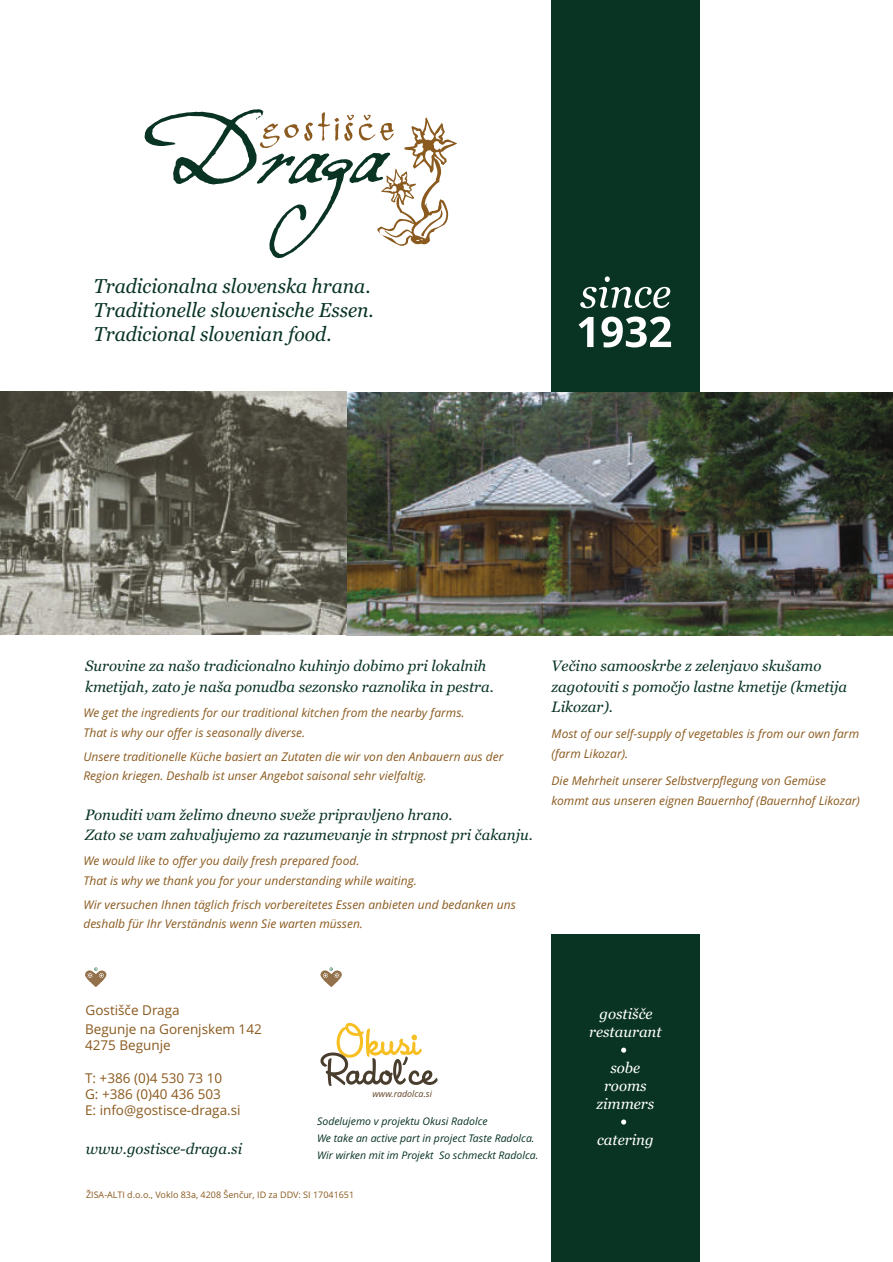
<style>
.page{position:relative;width:893px;height:1262px;background:#fff}
.page>*{position:absolute;margin:0;border:0;box-sizing:border-box;transform-origin:0 0}
.t1{font:italic 20.1px/24px "Georgia";color:#093423;scale:.96 1}
.t2{font:italic 15px/20.4px "Georgia";color:#093423}
.t3{font:italic 15px/18px "Georgia";color:#fff;text-align:center}
.t4{font:13.5px/16.2px "Open Sans";color:#8b5a1f}
.t5{font:italic 12px/19.6px "Open Sans";color:#8b5a1f}
.t6{font:italic 10.5px/17.1px "Open Sans";color:#093423}
.t7{font:9px "Open Sans";color:#8b5a1f}
.t8{font:italic 9px "Open Sans";color:#654729}
</style>
<div class="page">
<svg style="left:145px;top:109px;width:312px;height:149px"></svg>
<div style="left:551px;top:0;width:149px;height:392px;background:#093423"></div>
<div style="left:551px;top:934px;width:149px;height:328px;background:#093423"></div>
<svg style="left:580px;top:276px;width:90px;height:32px"></svg>
<svg style="left:578px;top:316px;width:93px;height:31px"></svg>
<svg style="left:85px;top:967px;width:22px;height:20px"></svg>
<svg style="left:320px;top:967px;width:22px;height:20px"></svg>
<svg style="left:621px;top:1047px;width:5px;height:5px"></svg>
<svg style="left:621px;top:1119px;width:5px;height:5px"></svg>
<svg style="left:320px;top:1023px;width:117px;height:63px"></svg>
<img style="left:0;top:391px;width:893px;height:244px">
<h1 class="t1" style="left:94px;top:275px;width:293px">Tradicionalna slovenska hrana.<br>Traditionelle slowenische Essen.<br>Tradicional slovenian food.</h1>
<p class="t2" style="left:85px;top:657px;width:410px">Surovine za našo tradicionalno kuhinjo dobimo pri lokalnih kmetijah, zato je naša ponudba sezonsko raznolika in pestra.</p>
<p class="t5" style="left:83px;top:704px;width:382px">We get the ingredients for our traditional kitchen from the nearby farms.<br>That is why our offer is seasonally diverse.</p>
<p class="t5" style="left:83px;top:747px;width:421px">Unsere traditionelle Küche basiert an Zutaten die wir von den Anbauern aus der<br>Region kriegen. Deshalb ist unser Angebot saisonal sehr vielfaltig.</p>
<p class="t2" style="left:85px;top:805px;width:449px">Ponuditi vam želimo dnevno sveže pripravljeno hrano.<br>Zato se vam zahvaljujemo za razumevanje in strpnost pri čakanju.</p>
<p class="t5" style="left:83px;top:852px;width:335px">We would like to offer you daily fresh prepared food.<br>That is why we thank you for your understanding while waiting.</p>
<p class="t5" style="left:83px;top:895px;width:434px">Wir versuchen Ihnen täglich frisch vorbereitetes Essen anbieten und bedanken uns deshalb für Ihr Verständnis wenn Sie warten müssen.</p>
<p class="t2" style="left:551px;top:657px;width:297px">Večino samooskrbe z zelenjavo skušamo zagotoviti s pomočjo lastne kmetije (kmetija<br>Likozar).</p>
<p class="t5" style="left:551px;top:725px;width:309px">Most of our self-supply of vegetables is from our own farm (farm Likozar).</p>
<p class="t5" style="left:551px;top:772px;width:310px">Die Mehrheit unserer Selbstverpflegung von Gemüse kommt aus unseren eignen Bauernhof (Bauernhof Likozar)</p>
<p class="t4" style="left:85px;top:1002px;width:178px;line-height:18.9px">Gostišče Draga<br>Begunje na Gorenjskem 142</p>
<p class="t4" style="left:85px;top:1038px;width:87px">4275 Begunje</p>
<p class="t4" style="left:85px;top:1071px;width:157px">T: +386 (0)4 530 73 10<br>G: +386 (0)40 436 503<br>E: info@gostisce-draga.si</p>
<p class="t2" style="left:86px;top:1139px;width:158px">www.gostisce-draga.si</p>
<p class="t7" style="left:86px;top:1191px;width:270px">ŽISA-ALTI d.o.o., Voklo 83a, 4208 Šenčur, ID za DDV: SI 17041651</p>
<p class="t8" style="left:372px;top:1090px;width:61px">www.radolca.si</p>
<p class="t6" style="left:317px;top:1113px;width:223px">Sodelujemo v projektu Okusi Radolce<br>We take an active part in project Taste Radolca.<br>Wir wirken mit im Projekt So schmeckt Radolca.</p>
<p class="t3" style="left:589px;top:1006px;width:74px">gostišče restaurant</p>
<p class="t3" style="left:596px;top:1060px;width:59px">sobe rooms zimmers</p>
<p class="t3" style="left:597px;top:1132px;width:58px">catering</p>
</div>
